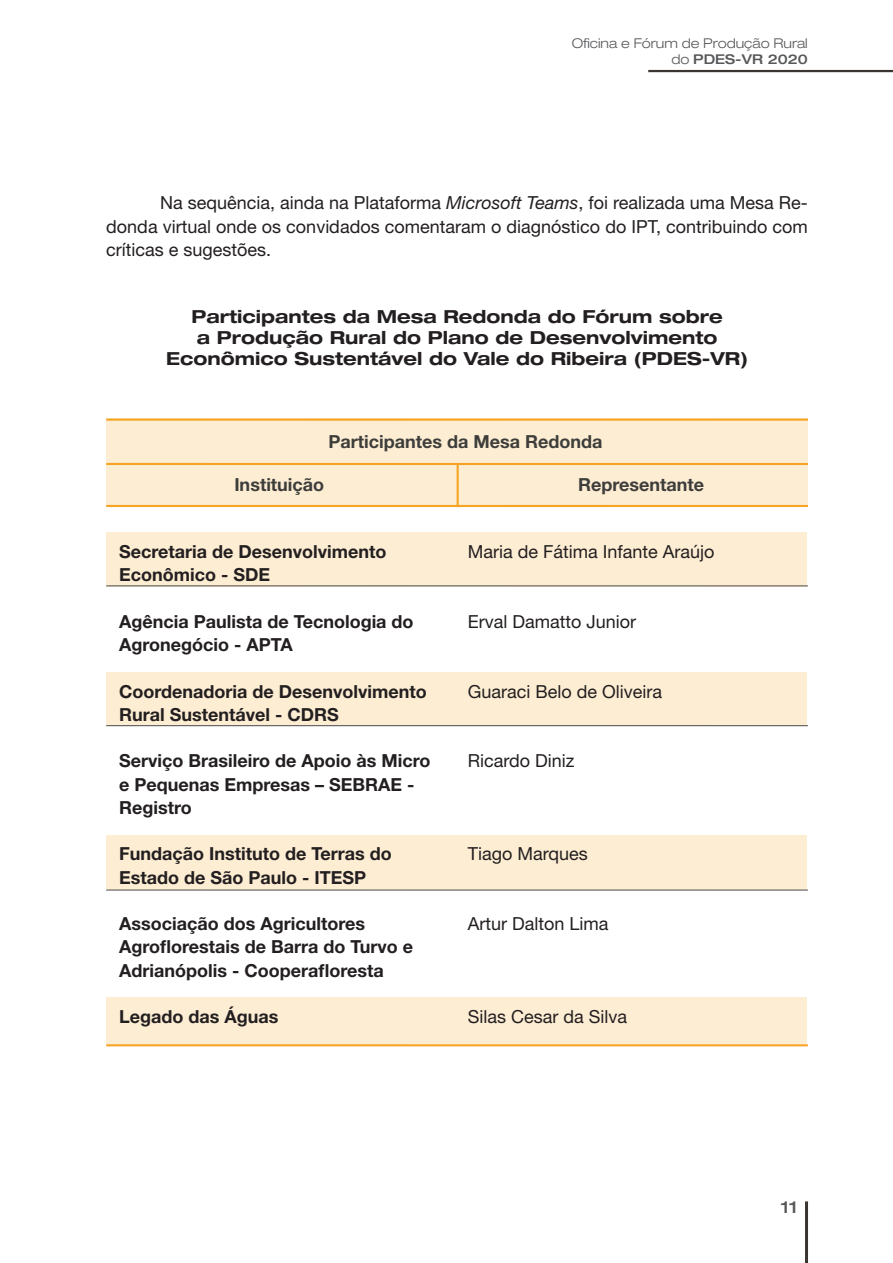
<style>
.page{position:relative;width:893px;height:1263px;background:#fff}
.page>*{position:absolute;margin:0;border:0;box-sizing:border-box;transform-origin:0 0}
.Texto_corrido{font:700 18px/23.2px "Helvetica Neue LT Std";color:#231f20}
.Texto_corrido-2{font:18px/23.2px "Helvetica Neue LT Std";color:#231f20;text-align:justify}
.subtitulo_pagina_bol{font:700 expanded 18px "Helvetica Neue LT Std";color:#231f20}
.Texto_corrido-3{font:700 18px "Helvetica Neue LT Std";color:#3d3d3b}
.t1{font:500 expanded 16.5px "Helvetica Neue LT Std";color:#57585a}
.t2{font:300 expanded 13.5px/16.2px "Helvetica Neue LT Std";color:#57585a;text-align:right}
.s1{font-weight:500}
.s2{font-style:italic}
</style>
<div class="page">
<hr style="left:805px;top:1201px;width:3px;height:62px;background:#3b3532">
<hr style="left:648px;top:70px;width:245px;height:2px;background:#3b3532">
<div style="left:107px;top:418px;width:701px;height:89px;background:#fdedd3"></div>
<div style="left:107px;top:533px;width:700px;height:54px;background:#fdedd3"></div>
<div style="left:107px;top:672px;width:700px;height:53px;background:#fdedd3"></div>
<div style="left:107px;top:835px;width:700px;height:55px;background:#fdedd3"></div>
<div style="left:107px;top:998px;width:700px;height:46px;background:#fdedd3"></div>
<hr style="left:106px;top:505px;width:702px;height:2px;background:#f6a423">
<hr style="left:106px;top:463px;width:702px;height:2px;background:#f6a423">
<hr style="left:106px;top:585px;width:702px;height:1px;background:#545454">
<hr style="left:106px;top:725px;width:702px;height:1px;background:#545454">
<hr style="left:106px;top:1044px;width:702px;height:2px;background:#f6a423">
<hr style="left:106px;top:419px;width:702px;height:2px;background:#f6a423">
<hr style="left:106px;top:889px;width:702px;height:1px;background:#545454">
<hr style="left:457px;top:464px;width:2px;height:43px;background:#f6a423">
<p class="t2" style="left:572px;top:35px;width:238px">Oficina e Fórum de Produção Rural do <span class="s1">PDES-VR 2020</span></p>
<p class="Texto_corrido-2" style="left:106px;top:191px;width:703px;text-indent:54px">Na sequência, ainda na Plataforma <span class="s2">Microsoft Teams</span>, foi realizada uma Mesa Re&shy;donda virtual onde os convidados comentaram o diagnóstico do IPT, contribuindo com críticas e sugestões.</p>
<p class="subtitulo_pagina_bol" style="left:191px;top:305px;width:533px">Participantes da Mesa Redonda do Fórum sobre</p>
<p class="subtitulo_pagina_bol" style="left:197px;top:326px;width:522px">a Produção Rural do Plano de Desenvolvimento</p>
<p class="subtitulo_pagina_bol" style="left:166px;top:347px;width:583px">Econômico Sustentável do Vale do Ribeira (PDES-VR)</p>
<p class="Texto_corrido-3" style="left:328px;top:430px;width:275px">Participantes da Mesa Redonda</p>
<p class="Texto_corrido-3" style="left:234px;top:474px;width:91px">Instituição</p>
<p class="Texto_corrido-3" style="left:578px;top:474px;width:128px">Representante</p>
<p class="Texto_corrido" style="left:119px;top:540px;width:269px">Secretaria de Desenvolvimento<br>Econômico - SDE</p>
<p class="Texto_corrido" style="left:119px;top:609px;width:296px">Agência Paulista de Tecnologia do<br>Agronegócio - APTA</p>
<p class="Texto_corrido" style="left:119px;top:679px;width:309px">Coordenadoria de Desenvolvimento<br>Rural Sustentável - CDRS</p>
<p class="Texto_corrido" style="left:119px;top:749px;width:313px">Serviço Brasileiro de Apoio às Micro e Pequenas Empresas – SEBRAE -<br>Registro</p>
<p class="Texto_corrido" style="left:119px;top:842px;width:274px">Fundação Instituto de Terras do<br>Estado de São Paulo - ITESP</p>
<p class="Texto_corrido" style="left:119px;top:912px;width:247px">Associação dos Agricultores</p>
<p class="Texto_corrido" style="left:119px;top:935px;width:296px">Agroflorestais de Barra do Turvo e<br>Adrianópolis - Cooperafloresta</p>
<p class="Texto_corrido" style="left:119px;top:1005px;width:161px">Legado das Águas</p>
<p class="Texto_corrido-2" style="left:468px;top:540px;width:248px">Maria de Fátima Infante Araújo</p>
<p class="Texto_corrido-2" style="left:468px;top:609px;width:170px">Erval Damatto Junior</p>
<p class="Texto_corrido-2" style="left:468px;top:679px;width:196px">Guaraci Belo de Oliveira</p>
<p class="Texto_corrido-2" style="left:468px;top:749px;width:108px">Ricardo Diniz</p>
<p class="Texto_corrido-2" style="left:468px;top:842px;width:122px">Tiago Marques</p>
<p class="Texto_corrido-2" style="left:468px;top:912px;width:142px">Artur Dalton Lima</p>
<p class="Texto_corrido-2" style="left:468px;top:1005px;width:161px">Silas Cesar da Silva</p>
<p class="t1" style="left:781px;top:1197px;width:18px">11</p>
</div>
